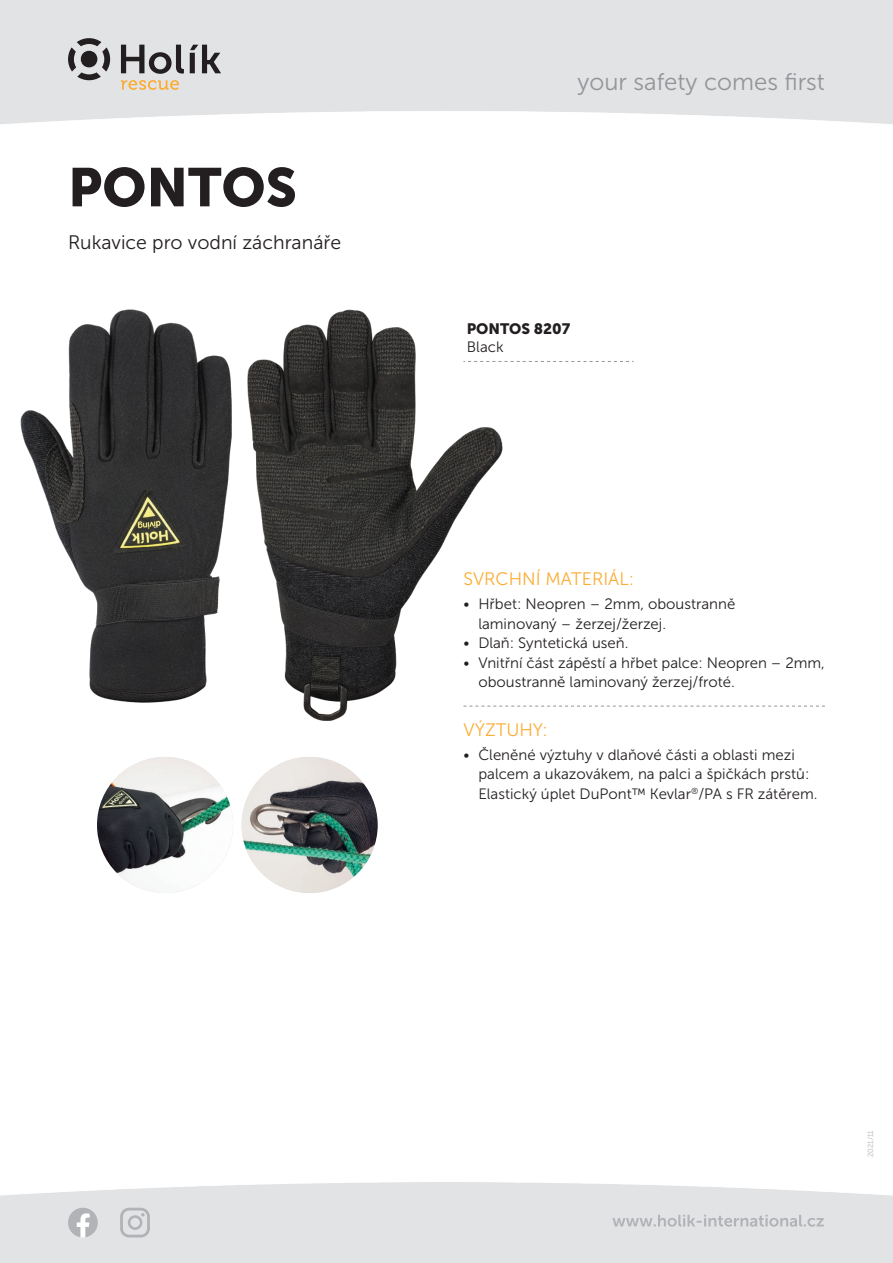
<style>
.page{position:relative;width:893px;height:1263px;background:#fff}
.page>*{position:absolute;margin:0;border:0;box-sizing:border-box;transform-origin:0 0}
.RODINA-HEADLINE{font:54px "Museo Sans 900";color:#231f20}
.t1{font:24px "Museo Sans 300";color:#939598}
.Zásahová_obuv{font:19.5px "Museo Sans 300";color:#231f20}
.Nadpisek{font:18px "Museo Sans 300";color:#fbac33}
.Odrazka{font:15px/19.5px "Museo Sans 300";color:#231f20}
.Artikl{font:15px "Museo Sans 900";color:#231f20}
.Artikl_Barva{font:15px "Museo Sans 300";letter-spacing:.005em;color:#231f20}
.t2{font:7.5px "Museo Sans 300";color:#b2b3b7}
</style>
<div class="page">
<svg style="left:121px;top:45px;width:63px;height:29px;background:#919092"></svg>
<svg style="left:190px;top:45px;width:31px;height:28px"></svg>
<svg style="left:68px;top:38px;width:42px;height:42px;background:#959495"></svg>
<svg style="left:121px;top:80px;width:58px;height:10px"></svg>
<img style="left:97px;top:757px;width:136px;height:136px;border-radius:68px">
<img style="left:242px;top:757px;width:136px;height:136px;border-radius:68px">
<img style="left:20px;top:309px;width:212px;height:394px">
<img style="left:247px;top:309px;width:262px;height:412px">
<svg style="left:68px;top:1208px;width:30px;height:29px"></svg>
<svg style="left:120px;top:1208px;width:30px;height:29px"></svg>
<svg style="left:612px;top:1215px;width:212px;height:12px;background:#d1d2d4"></svg>
<svg style="left:463px;top:361px;width:171px;height:1px"></svg>
<svg style="left:463px;top:706px;width:362px;height:1px"></svg>
<p class="RODINA-HEADLINE" style="left:68px;top:157px;width:230px">PONTOS</p>
<p class="Zásahová_obuv" style="left:68px;top:231px;width:275px">Rukavice pro vodní záchranáře</p>
<h2 class="t1" style="left:578px;top:69px;width:249px">your safety comes first</h2>
<p class="Artikl" style="left:467px;top:320px;width:105px">PONTOS 8207</p>
<p class="Artikl_Barva" style="left:467px;top:338px;width:38px">Black</p>
<p class="Nadpisek" style="left:463px;top:569px;width:172px">SVRCHNÍ MATERIÁL:</p>
<p class="Odrazka" style="left:478px;top:594px;width:258px;text-indent:-15px">• Hřbet: Neopren – 2mm, oboustranně laminovaný – žerzej/žerzej.</p>
<p class="Odrazka" style="left:463px;top:633px;width:166px">• Dlaň: Syntetická useň.</p>
<p class="Odrazka" style="left:478px;top:653px;width:348px;text-indent:-15px">• Vnitřní část zápěstí a hřbet palce: Neopren – 2mm, oboustranně laminovaný žerzej/froté.</p>
<p class="Nadpisek" style="left:463px;top:720px;width:86px">VÝZTUHY:</p>
<p class="Odrazka" style="left:478px;top:745px;width:341px;text-indent:-15px">• Členěné výztuhy v dlaňové části a oblasti mezi palcem a ukazovákem, na palci a špičkách prstů:<br>Elastický úplet DuPont™ Kevlar<sup>®</sup>/PA s FR zátěrem.</p>
<p class="t2" style="left:866px;top:1157px;width:28px;rotate:-90deg">2021/11</p>
</div>
